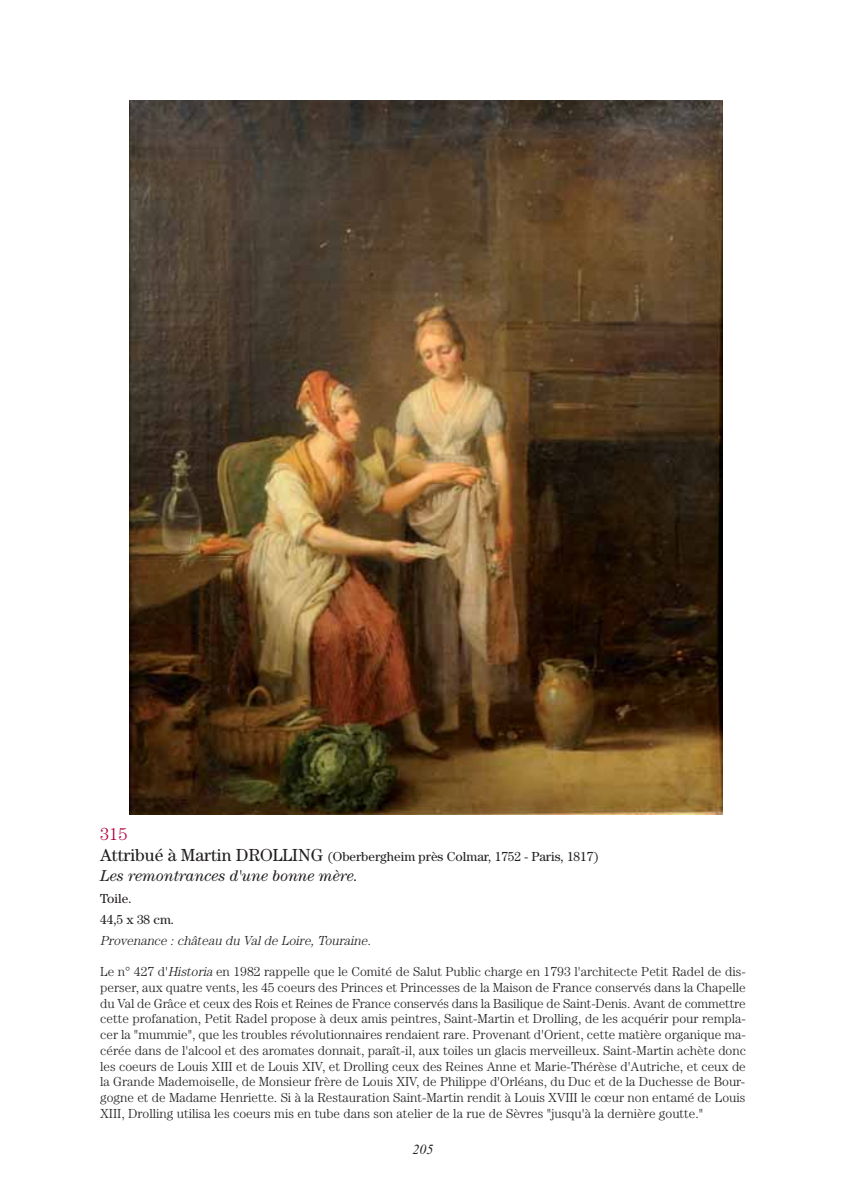
<style>
.page{position:relative;width:846px;height:1193px;background:#fff}
.page>*{position:absolute;margin:0;border:0;box-sizing:border-box;transform-origin:0 0}
.t1{font:300 17.5px "Century";color:#b00241}
.t2{font:italic 15.75px "Century";color:#231f20}
.t3{font:italic 14px "Times New Roman";color:#231f20}
.t4{font:300 13.12px/15.8px "Century";color:#231f20;text-align:justify}
.t5{font:13.12px/20.7px "Century";color:#231f20}
.t6{font:italic 300 13.12px "Century";color:#231f20}
.s1{font-size:17.5px}
.s2{font-style:italic}
</style>
<div class="page">
<img style="left:130px;top:100px;width:591px;height:714px">
<h1 class="t1" style="left:100px;top:828px;width:29px">315</h1>
<p class="t5" style="left:100px;top:847px;width:499px"><span class="s1">Attribué à Martin DROLLING</span> (Oberbergheim près Colmar, 1752 - Paris, 1817)</p>
<p class="t2" style="left:100px;top:870px;width:259px">Les remontrances d'une bonne mère.</p>
<p class="t5" style="left:100px;top:889px;width:75px">Toile.<br>44,5 x 38 cm.</p>
<p class="t6" style="left:100px;top:935px;width:274px">Provenance : château du Val de Loire, Touraine.</p>
<p class="t4" style="left:100px;top:964px;width:647px">Le n° 427 d'<span class="s2">Historia</span>en 1982 rappelle que le Comité de Salut Public charge en 1793 l'architecte Petit Radel de dis&shy;perser, aux quatre vents, les 45 coeurs des Princes et Princesses de la Maison de France conservés dans la Chapelle du Val de Grâce et ceux des Rois et Reines de France conservés dans la Basilique de Saint-Denis. Avant de commettre cette profanation, Petit Radel propose à deux amis peintres, Saint-Martin et Drolling, de les acquérir pour rempla&shy;cer la "mummie", que les troubles révolutionnaires rendaient rare. Provenant d'Orient, cette matière organique ma&shy;cérée dans de l'alcool et des aromates donnait, paraît-il, aux toiles un glacis merveilleux. Saint-Martin achète donc les coeurs de Louis XIII et de Louis XIV, et Drolling ceux des Reines Anne et Marie-Thérèse d'Autriche, et ceux de la Grande Mademoiselle, de Monsieur frère de Louis XIV, de Philippe d'Orléans, du Duc et de la Duchesse de Bour&shy;gogne et de Madame Henriette. Si à la Restauration Saint-Martin rendit à Louis XVIII le cœur non entamé de Louis XIII, Drolling utilisa les coeurs mis en tube dans son atelier de la rue de Sèvres "jusqu'à la dernière goutte."</p>
<p class="t3" style="left:412px;top:1144px;width:22px">205</p>
</div>
